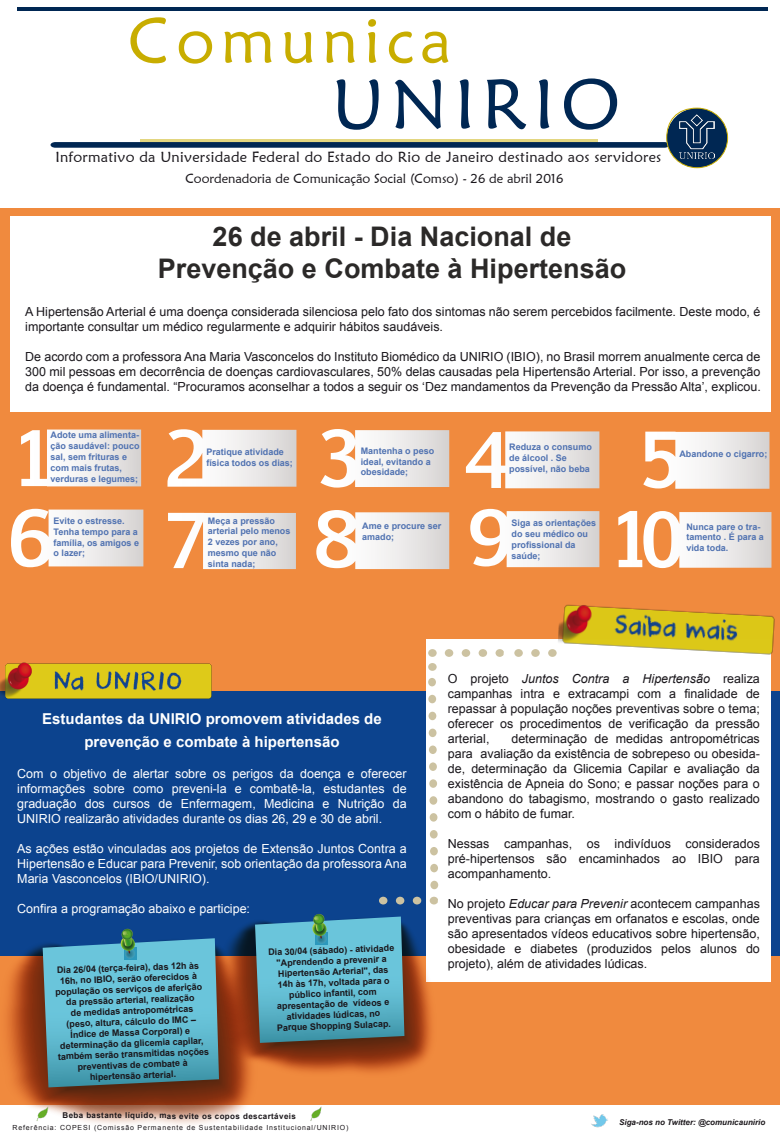
<style>
.page{position:relative;width:780px;height:1134px;background:#fff}
.page>*{position:absolute;margin:0;border:0;box-sizing:border-box;transform-origin:0 0}
.t1{font:69.95px "Maiandra GD";letter-spacing:.1em;color:#002753}
.t2{font:63.45px "Maiandra GD";letter-spacing:.1em;color:#c8ad00}
.t3{font:700 27px/32.5px "Arial";color:#2b2928;text-align:center}
.t4{font:700 15px/23px "Arial";color:#fff;text-align:center}
.t5{font:14.65px "Maiandra GD";letter-spacing:.02em;color:#1a171c}
.t6{font:13px "Maiandra GD";color:#1a171c}
.t7{font:12.5px/15px "Arial";color:#1a171c;text-align:justify}
.t8{font:12.5px/15px "Arial";color:#fff;text-align:justify}
.t9{font:700 9px/10.8px "Arial";color:#1a171c;text-align:center}
.t10{font:700 9px/10.8px "Arial";color:#5072b1}
.t11{font:700 8px "Arial";letter-spacing:.05em;color:#1b171b}
.t12{font:italic 700 8px "Arial";color:#1b171b}
.t13{font:7px "Arial";letter-spacing:.115em;color:#1b171b}
.s1{font-style:italic}
</style>
<div class="page">
<hr style="left:140px;top:140px;width:457px;height:4px;background:#e3d680">
<hr style="left:17px;top:7px;width:750px;height:4px;background:#002753">
<svg style="left:51px;top:142px;width:617px;height:6px;background:#0f335c"></svg>
<div style="left:666px;top:108px;width:61px;height:60px;background:#002753;border-radius:50%"></div>
<div style="left:666px;top:108px;width:62px;height:60px;border:1px solid #c8ad00;border-radius:50%"></div>
<img style="left:679px;top:115px;width:35px;height:44px">
<div style="left:1px;top:208px;width:779px;height:897px;background:#f08a3e"></div>
<div style="left:0;top:692px;width:780px;height:264px;background:#0c438e"></div>
<div style="left:426px;top:639px;width:344px;height:342px;background:#fff"></div>
<img style="left:558px;top:604px;width:217px;height:53px">
<img style="left:0;top:659px;width:215px;height:40px">
<svg style="left:25px;top:914px;width:411px;height:195px"></svg>
<img style="left:34px;top:1105px;width:17px;height:16px">
<img style="left:591px;top:1114px;width:17px;height:13px">
<img style="left:307px;top:1105px;width:18px;height:16px">
<div style="left:10px;top:216px;width:761px;height:195px;background:#fff"></div>
<svg style="left:643px;top:432px;width:126px;height:57px;background:#eee0d6"></svg>
<svg style="left:466px;top:431px;width:133px;height:57px"></svg>
<svg style="left:320px;top:429px;width:129px;height:59px"></svg>
<svg style="left:167px;top:429px;width:129px;height:58px;background:#eedccf"></svg>
<svg style="left:21px;top:429px;width:120px;height:57px;background:#eee1d8"></svg>
<svg style="left:470px;top:509px;width:129px;height:58px;background:#eeddd0"></svg>
<svg style="left:316px;top:510px;width:133px;height:59px;background:#eeded2"></svg>
<svg style="left:168px;top:513px;width:128px;height:56px"></svg>
<svg style="left:11px;top:509px;width:132px;height:58px;background:#eedfd4"></svg>
<svg style="left:618px;top:511px;width:153px;height:57px"></svg>
<div style="left:413px;top:897px;width:8px;height:7px;background:#ccc2a1;border-radius:50%"></div>
<div style="left:396px;top:897px;width:8px;height:7px;background:#ccc2a1;border-radius:50%"></div>
<div style="left:379px;top:897px;width:8px;height:7px;background:#ccc2a1;border-radius:50%"></div>
<svg style="left:429px;top:897px;width:9px;height:7px"></svg>
<div style="left:429px;top:813px;width:8px;height:9px;background:#ccc2a1;border-radius:50%"></div>
<div style="left:429px;top:796px;width:8px;height:9px;background:#ccc2a1;border-radius:50%"></div>
<div style="left:429px;top:779px;width:8px;height:9px;background:#ccc2a1;border-radius:50%"></div>
<div style="left:429px;top:762px;width:8px;height:9px;background:#ccc2a1;border-radius:50%"></div>
<div style="left:430px;top:847px;width:8px;height:8px;background:#ccc2a1;border-radius:50%"></div>
<div style="left:430px;top:864px;width:8px;height:8px;background:#ccc2a1;border-radius:50%"></div>
<div style="left:430px;top:881px;width:8px;height:8px;background:#ccc2a1;border-radius:50%"></div>
<div style="left:430px;top:830px;width:7px;height:8px;background:#ccc2a1;border-radius:50%"></div>
<div style="left:429px;top:745px;width:7px;height:9px;background:#ccc2a1;border-radius:50%"></div>
<div style="left:428px;top:729px;width:8px;height:8px;background:#ccc2a1;border-radius:50%"></div>
<div style="left:428px;top:712px;width:8px;height:8px;background:#ccc2a1;border-radius:50%"></div>
<div style="left:428px;top:695px;width:8px;height:8px;background:#ccc2a1;border-radius:50%"></div>
<div style="left:428px;top:678px;width:8px;height:8px;background:#ccc2a1;border-radius:50%"></div>
<div style="left:428px;top:649px;width:8px;height:8px;background:#ccc2a1;border-radius:50%"></div>
<div style="left:428px;top:663px;width:8px;height:8px;background:#ccc2a1;border-radius:50%"></div>
<div style="left:478px;top:649px;width:9px;height:8px;background:#ccc2a1;border-radius:50%"></div>
<div style="left:461px;top:649px;width:9px;height:8px;background:#ccc2a1;border-radius:50%"></div>
<div style="left:445px;top:649px;width:8px;height:8px;background:#ccc2a1;border-radius:50%"></div>
<svg style="left:495px;top:649px;width:9px;height:8px"></svg>
<div style="left:548px;top:649px;width:8px;height:8px;background:#ccc2a1;border-radius:50%"></div>
<div style="left:531px;top:649px;width:8px;height:8px;background:#ccc2a1;border-radius:50%"></div>
<div style="left:514px;top:649px;width:9px;height:8px;background:#ccc2a1;border-radius:50%"></div>
<h2 class="t2" style="left:128px;top:2px;width:324px">Comunica</h2>
<h1 class="t1" style="left:331px;top:61px;width:290px">UNIRIO</h1>
<p class="t5" style="left:55px;top:148px;width:607px">Informativo da Universidade Federal do Estado do Rio de Janeiro destinado aos servidores</p>
<p class="t6" style="left:185px;top:170px;width:380px">Coordenadoria de Comunicação Social (Comso) - 26 de abril 2016</p>
<h3 class="t3" style="left:158px;top:221px;width:470px">26 de abril - Dia Nacional de<br>Prevenção e Combate à Hipertensão</h3>
<p class="t7" style="left:25px;top:304px;width:736px">A Hipertensão Arterial é uma doença considerada silenciosa pelo fato dos sintomas não serem percebidos facilmente. Deste modo, é importante consultar um médico regularmente e adquirir hábitos saudáveis.</p>
<p class="t7" style="left:25px;top:349px;width:737px">De acordo com a professora Ana Maria Vasconcelos do Instituto Biomédico da UNIRIO (IBIO), no Brasil morrem anualmente cerca de 300 mil pessoas em decorrência de doenças cardiovasculares, 50% delas causadas pela Hipertensão Arterial. Por isso, a prevenção da doença é fundamental. “Procuramos aconselhar a todos a seguir os ‘Dez mandamentos da Prevenção da Pressão Alta’, explicou.</p>
<p class="t10" style="left:50px;top:430px;width:91px">Adote uma alimenta&shy;ção saudável: pouco sal, sem frituras e com mais frutas, verduras e legumes;</p>
<p class="t10" style="left:206px;top:446px;width:88px">Pratique atividade física todos os dias;</p>
<p class="t10" style="left:360px;top:445px;width:75px">Mantenha o peso ideal, evitando a obesidade;</p>
<p class="t10" style="left:509px;top:442px;width:84px">Reduza o consumo de álcool . Se possível, não beba</p>
<p class="t10" style="left:679px;top:449px;width:90px">Abandone o cigarro;</p>
<p class="t10" style="left:53px;top:516px;width:87px">Evite o estresse.<br>Tenha tempo para a família, os amigos e o lazer;</p>
<p class="t10" style="left:208px;top:515px;width:84px">Meça a pressão arterial pelo menos<br>2 vezes por ano, mesmo que não sinta nada;</p>
<p class="t10" style="left:362px;top:521px;width:81px">Ame e procure ser amado;</p>
<p class="t10" style="left:511px;top:518px;width:86px">Siga as orientações do seu médico ou profissional da saúde;</p>
<p class="t10" style="left:686px;top:521px;width:79px">Nunca pare o tra&shy;tamento . É para a vida toda.</p>
<p class="t4" style="left:42px;top:708px;width:341px">Estudantes da UNIRIO promovem atividades de prevenção e combate à hipertensão</p>
<p class="t8" style="left:17px;top:767px;width:391px">Com o objetivo de alertar sobre os perigos da doença e oferecer informações sobre como preveni-la e combatê-la, estudantes de graduação dos cursos de Enfermagem, Medicina e Nutrição da UNIRIO realizarão atividades durante os dias 26, 29 e 30 de abril.</p>
<p class="t8" style="left:17px;top:842px;width:391px">As ações estão vinculadas aos projetos de Extensão Juntos Contra a Hipertensão e Educar para Prevenir, sob orientação da professora Ana Maria Vasconcelos (IBIO/UNIRIO).</p>
<p class="t8" style="left:17px;top:902px;width:234px">Confira a programação abaixo e participe:</p>
<p class="t9" style="left:54px;top:965px;width:153px;rotate:-2deg">Dia 26/04 (terça-feira), das 12h às<br>16h, no IBIO, serão oferecidos à população os serviços de aferição da pressão arterial, realização<br>de medidas antropométricas<br>(peso, altura, cálculo do IMC –<br>Índice de Massa Corporal) e determinação da glicemia capilar, também serão transmitidas noções preventivas de combate à hipertensão arterial.</p>
<p class="t9" style="left:268px;top:947px;width:128px;rotate:-2deg">Dia 30/04 (sábado) - atividade "Aprendendo a prevenir a<br>Hipertensão Arterial", das<br>14h às 17h, voltada para o público infantil, com apresentação de vídeos e atividades lúdicas, no<br>Parque Shopping Sulacap.</p>
<p class="t11" style="left:62px;top:1110px;width:235px">Beba bastante líquido, mas evite os copos descartáveis</p>
<p class="t13" style="left:12px;top:1122px;width:337px">Referência: COPESI (Comissão Permanente de Sustentabilidade Institucional/UNIRIO)</p>
<p class="t7" style="left:448px;top:671px;width:313px">O projeto <span class="s1">Juntos Contra a Hipertensão</span> realiza campanhas intra e extracampi com a finalidade de repassar à população noções preventivas sobre o tema; oferecer os procedimentos de verificação da pressão arterial,</p>
<p class="t7" style="left:448px;top:731px;width:313px;text-indent:64px">determinação de medidas antropométricas para avaliação da existência de sobrepeso ou obesida&shy;de, determinação da Glicemia Capilar e avaliação da existência de Apneia do Sono; e passar noções para o abandono do tabagismo, mostrando o gasto realizado com o hábito de fumar.</p>
<p class="t7" style="left:448px;top:836px;width:313px">Nessas campanhas, os indivíduos considerados pré-hipertensos são encaminhados ao IBIO para acompanhamento.</p>
<p class="t7" style="left:448px;top:896px;width:313px">No projeto <span class="s1">Educar para Prevenir</span> acontecem campanhas preventivas para crianças em orfanatos e escolas, onde são apresentados vídeos educativos sobre hipertensão, obesidade e diabetes (produzidos pelos alunos do projeto), além de atividades lúdicas.</p>
<p class="t12" style="left:619px;top:1117px;width:148px">Siga-nos no Twitter: @comunicaunirio</p>
</div>
